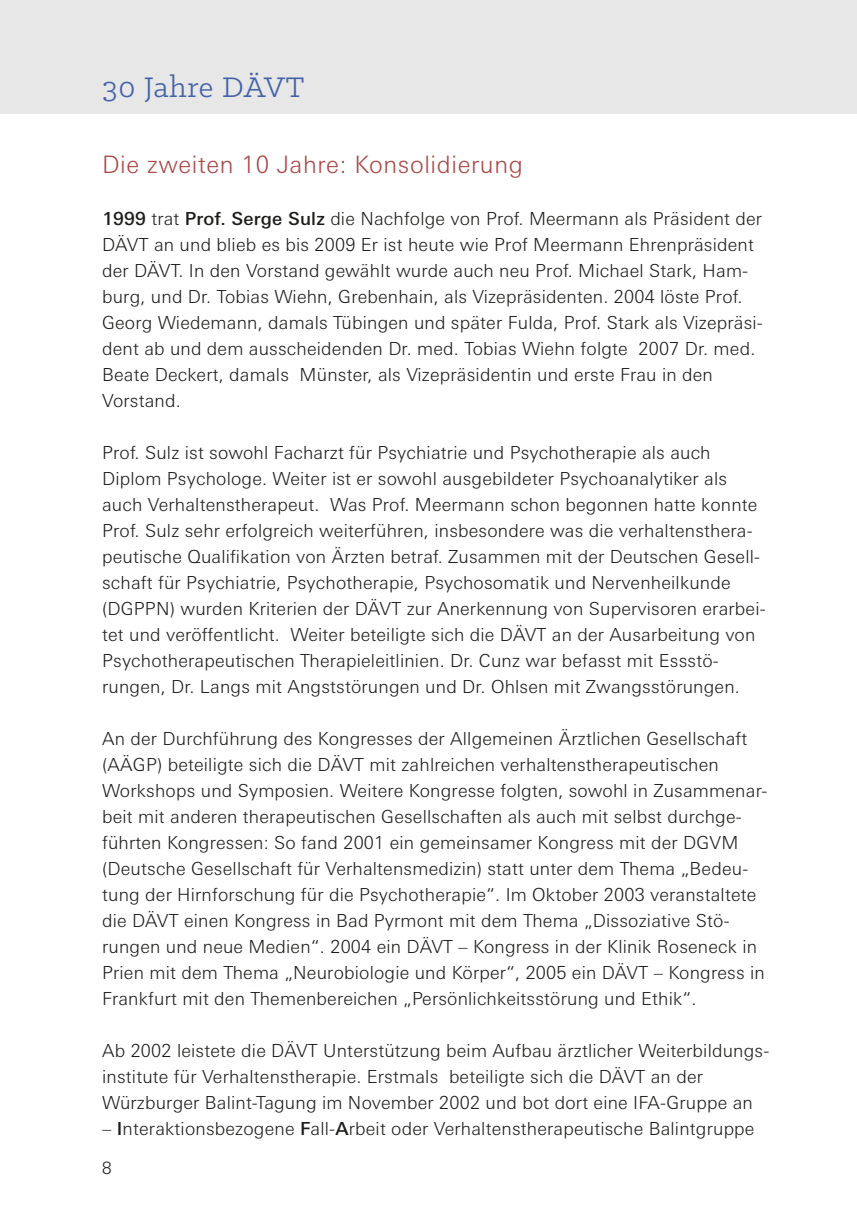
<style>
.page{position:relative;width:857px;height:1225px;background:#fff}
.page>*{position:absolute;margin:0;border:0;box-sizing:border-box;transform-origin:0 0}
.t1{font:32px "Klinic Slab";letter-spacing:.015em;color:#4362a8}
.t2{font:300 24px "Univers Next Pro";letter-spacing:.025em;color:#a94745}
.t3{font:300 18px/26px "Univers Next Pro";letter-spacing:.01em;color:#1d1d1b}
.t4{font:300 17px "Univers Next Pro";color:#1d1d1b}
.s1{font-weight:500}
</style>
<div class="page">
<div style="left:0;top:0;width:856px;height:113px;background:#e7e7e7"></div>
<h1 class="t1" style="left:102px;top:67px;width:204px">30 Jahre DÄVT</h1>
<h2 class="t2" style="left:102px;top:151px;width:422px">Die zweiten 10 Jahre: Konsolidierung</h2>
<p class="t3" style="left:102px;top:206px;width:661px"><span class="s1">1999</span> trat <span class="s1">Prof. Serge Sulz</span> die Nachfolge von Prof. Meermann als Präsident der DÄVT an und blieb es bis 2009 Er ist heute wie Prof Meermann Ehrenpräsident der DÄVT. In den Vorstand gewählt wurde auch neu Prof. Michael Stark, Ham&shy;burg, und Dr. Tobias Wiehn, Grebenhain, als Vizepräsidenten. 2004 löste Prof.<br>Georg Wiedemann, damals Tübingen und später Fulda, Prof. Stark als Vizepräsi&shy;dent ab und dem ausscheidenden Dr. med. Tobias Wiehn folgte 2007 Dr. med.<br>Beate Deckert, damals Münster, als Vizepräsidentin und erste Frau in den Vorstand.</p>
<p class="t3" style="left:102px;top:439px;width:664px">Prof. Sulz ist sowohl Facharzt für Psychiatrie und Psychotherapie als auch Diplom Psychologe. Weiter ist er sowohl ausgebildeter Psychoanalytiker als auch Verhaltenstherapeut. Was Prof. Meermann schon begonnen hatte konnte Prof. Sulz sehr erfolgreich weiterführen, insbesondere was die verhaltensthera&shy;peutische Qualifikation von Ärzten betraf. Zusammen mit der Deutschen Gesell&shy;schaft für Psychiatrie, Psychotherapie, Psychosomatik und Nervenheilkunde (DGPPN) wurden Kriterien der DÄVT zur Anerkennung von Supervisoren erarbei&shy;tet und veröffentlicht. Weiter beteiligte sich die DÄVT an der Ausarbeitung von Psychotherapeutischen Therapieleitlinien. Dr. Cunz war befasst mit Essstö&shy;rungen, Dr. Langs mit Angststörungen und Dr. Ohlsen mit Zwangsstörungen.</p>
<p class="t3" style="left:102px;top:725px;width:666px">An der Durchführung des Kongresses der Allgemeinen Ärztlichen Gesellschaft (AÄGP) beteiligte sich die DÄVT mit zahlreichen verhaltenstherapeutischen Workshops und Symposien. Weitere Kongresse folgten, sowohl in Zusammenar&shy;beit mit anderen therapeutischen Gesellschaften als auch mit selbst durchge&shy;führten Kongressen: So fand 2001 ein gemeinsamer Kongress mit der DGVM (Deutsche Gesellschaft für Verhaltensmedizin) statt unter dem Thema „Bedeu&shy;tung der Hirnforschung für die Psychotherapie“. Im Oktober 2003 veranstaltete die DÄVT einen Kongress in Bad Pyrmont mit dem Thema „Dissoziative Stö&shy;rungen und neue Medien“. 2004 ein DÄVT – Kongress in der Klinik Roseneck in Prien mit dem Thema „Neurobiologie und Körper“, 2005 ein DÄVT – Kongress in Frankfurt mit den Themenbereichen „Persönlichkeitsstörung und Ethik“.</p>
<p class="t3" style="left:102px;top:1037px;width:668px">Ab 2002 leistete die DÄVT Unterstützung beim Aufbau ärztlicher Weiterbildungs&shy;institute für Verhaltenstherapie. Erstmals beteiligte sich die DÄVT an der<br>Würzburger Balint-Tagung im November 2002 und bot dort eine IFA-Gruppe an</p>
<p class="t3" style="left:102px;top:1115px;width:653px">– <span class="s1">I</span>nteraktionsbezogene <span class="s1">F</span>all-<span class="s1">A</span>rbeit oder Verhaltenstherapeutische Balintgruppe</p>
<p class="t4" style="left:102px;top:1158px;width:11px">8</p>
</div>
